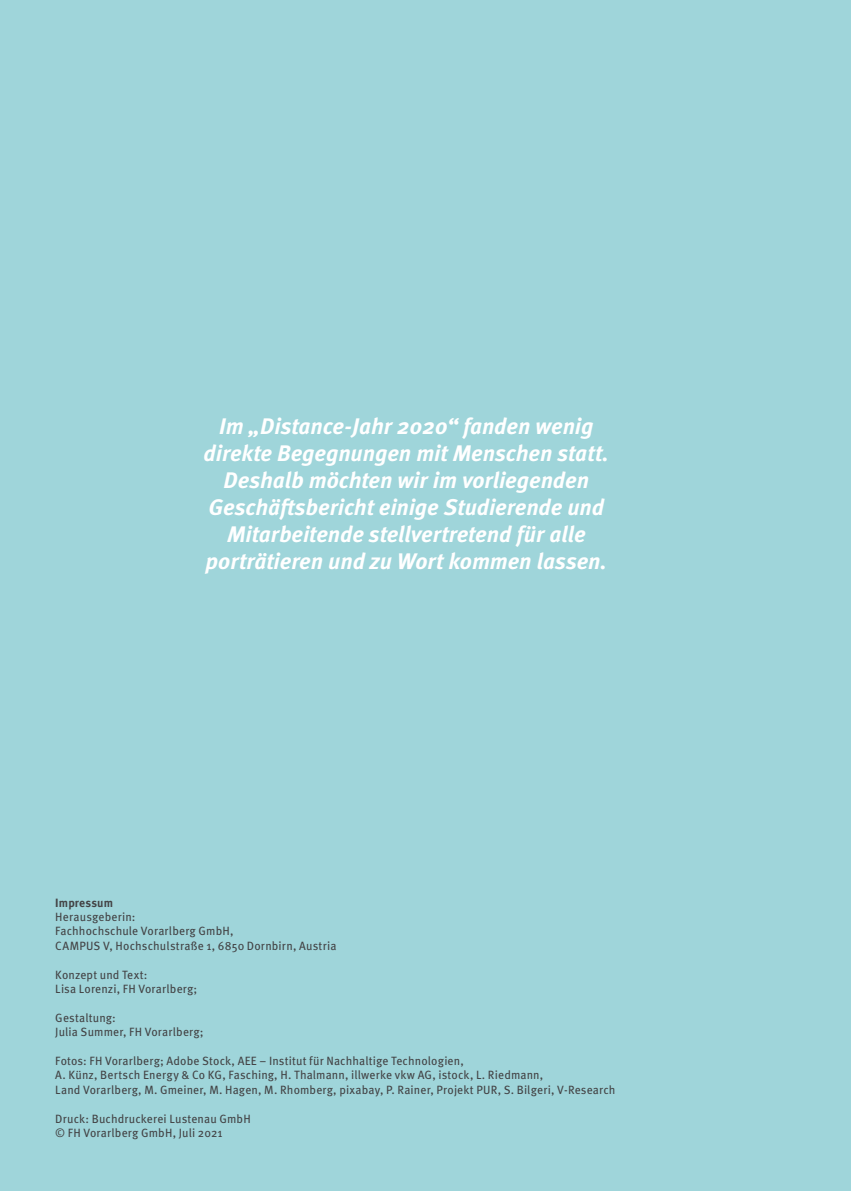
<style>
.page{position:relative;width:851px;height:1191px;background:#fff}
.page>*{position:absolute;margin:0;border:0;box-sizing:border-box;transform-origin:0 0}
.t1{font:italic 700 22.5px/27px "Meta OT";letter-spacing:-.005em;color:#fff;text-align:center}
.t2{font:12px/14.4px "Meta OT";letter-spacing:.015em;color:#434345}
.t3{font:700 12px "Meta OT";letter-spacing:.01em;color:#434345}
</style>
<div class="page">
<div style="left:0;top:0;width:850px;height:1191px;background:#9fd5da"></div>
<p class="t1" style="left:203px;top:413px;width:407px">Im „Distance-Jahr 2020“ fanden wenig direkte Begegnungen mit Menschen statt.<br>Deshalb möchten wir im vorliegenden Geschäftsbericht einige Studierende und Mitarbeitende stellvertretend für alle porträtieren und zu Wort kommen lassen.</p>
<p class="t3" style="left:55px;top:894px;width:59px">Impressum</p>
<p class="t2" style="left:55px;top:909px;width:282px">Herausgeberin:<br>Fachhochschule Vorarlberg GmbH,<br>CAMPUS V, Hochschulstraße 1, 6850 Dornbirn, Austria</p>
<p class="t2" style="left:55px;top:967px;width:144px">Konzept und Text:<br>Lisa Lorenzi, FH Vorarlberg;</p>
<p class="t2" style="left:55px;top:1010px;width:150px">Gestaltung:<br>Julia Summer, FH Vorarlberg;</p>
<p class="t2" style="left:55px;top:1053px;width:561px">Fotos: FH Vorarlberg; Adobe Stock, AEE – Institut für Nachhaltige Technologien,<br>A. Künz, Bertsch Energy &amp; Co KG, Fasching, H. Thalmann, illwerke vkw AG, istock, L. Riedmann,<br>Land Vorarlberg, M. Gmeiner, M. Hagen, M. Rhomberg, pixabay, P. Rainer, Projekt PUR, S. Bilgeri, V-Research</p>
<p class="t2" style="left:55px;top:1111px;width:197px">Druck: Buchdruckerei Lustenau GmbH © FH Vorarlberg GmbH, Juli 2021</p>
</div>
